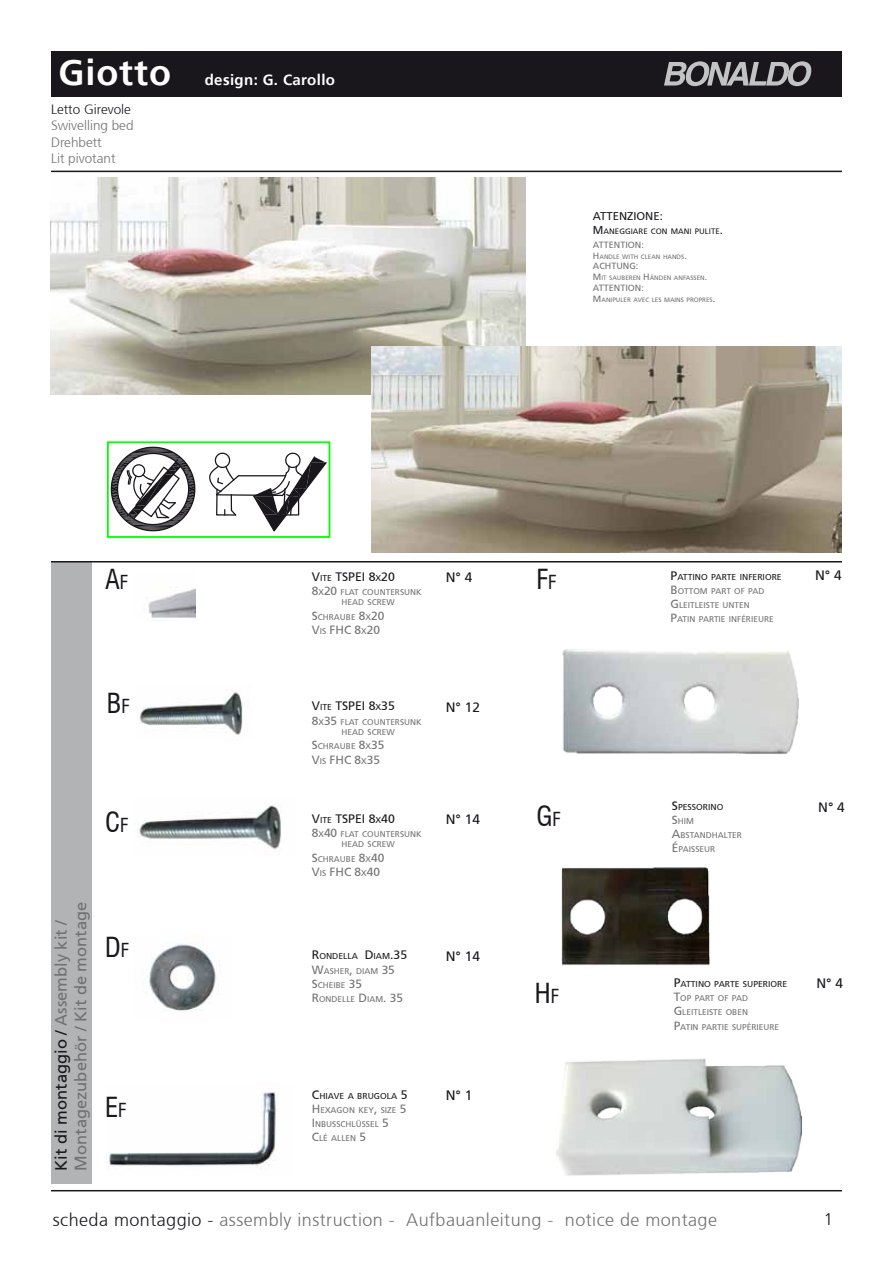
<style>
.page{position:relative;width:893px;height:1263px;background:#fff}
.page>*{position:absolute;margin:0;border:0;box-sizing:border-box;transform-origin:0 0}
.t1{font:700 36px "Frutiger 65";letter-spacing:.025em;color:#fff}
.t2{font:condensed 27px "Swiss 721 BT";color:#1a171c}
.t3{font:300 18px "Frutiger 45";letter-spacing:.025em;color:#707172}
.t4{font:300 16.8px "Frutiger 45";color:#1a171c}
.t5{font:16.5px/19.8px "Frutiger 55 Roman";color:#707172}
.t6{font:700 15px "Frutiger 65";letter-spacing:.025em;color:#fff}
.t7{font:13.65px "Frutiger 55 Roman";color:#1a171c}
.t8{font:300 13.5px/16.5px "Frutiger 45";color:#707172}
.t9{font:12.3px "Frutiger 55 Roman";color:#1a171c}
.t10{font:11.85px "Frutiger 55 Roman";color:#707172}
.t11{font:11.25px "Frutiger 55 Roman";color:#1a171c}
.t12{font:9px "Frutiger 55 Roman";color:#707172}
.t13{font:8.55px "Frutiger 55 Roman";color:#1a171c}
.t14{font:8.25px/14.2px "Frutiger 55 Roman";color:#707172}
.t15{font:7.8px "Frutiger 55 Roman";color:#1a171c}
.t16{font:6.3px "Frutiger 55 Roman";color:#707172}
.s1{color:#1a171c}
.s2{font-size:11.25px}
.s3{font-size:9px}
.s4{font-size:18.9px}
.s5{font-size:8.55px}
.s6{font-size:11.85px}
.s7{font-size:8.25px}
.s8{font-size:12.3px}
</style>
<div class="page">
<div style="left:51px;top:51px;width:791px;height:45px;background:#1a171c"></div>
<hr style="left:51px;top:171px;width:791px;height:1px;background:#1a171c">
<hr style="left:51px;top:1190px;width:791px;height:1px;background:#1a171c">
<svg style="left:664px;top:61px;width:148px;height:25px"></svg>
<img style="left:562px;top:649px;width:237px;height:105px">
<img style="left:107px;top:1092px;width:171px;height:75px">
<div style="left:51px;top:563px;width:41px;height:621px;background:#b1b3b4"></div>
<div style="left:107px;top:441px;width:223px;height:97px;border:2px solid #0f0"></div>
<img style="left:50px;top:177px;width:475px;height:217px">
<hr style="left:51px;top:561px;width:791px;height:1px;background:#1a171c">
<img style="left:139px;top:692px;width:104px;height:43px">
<img style="left:372px;top:347px;width:469px;height:206px">
<img style="left:137px;top:805px;width:145px;height:44px">
<img style="left:147px;top:943px;width:70px;height:68px">
<img style="left:148px;top:588px;width:48px;height:33px">
<svg style="left:110px;top:446px;width:86px;height:86px"></svg>
<svg style="left:209px;top:452px;width:118px;height:80px"></svg>
<img style="left:534px;top:1058px;width:304px;height:134px">
<img style="left:561px;top:867px;width:149px;height:99px">
<h1 class="t1" style="left:59px;top:51px;width:114px">Giotto</h1>
<h3 class="t8" style="left:51px;top:101px;width:84px"><span class="s1">L</span><span class="s1">etto Girevole<br></span>Swivelling bed<br>Drehbett<br>Lit pivotant</h3>
<h3 class="t6" style="left:205px;top:71px;width:132px">design: G. Carollo</h3>
<h3 class="t11" style="left:593px;top:210px;width:71px">ATTENZIONE:</h3>
<p class="t15" style="left:593px;top:226px;width:17px"><span class="s2">M</span>ANE</p>
<p class="t15" style="left:619px;top:226px;width:58px">GGIARE CON MANI</p>
<p class="t15" style="left:695px;top:226px;width:30px">PULITE <span class="s2">.</span></p>
<p class="t12" style="left:593px;top:239px;width:52px">ATTENTION:</p>
<p class="t16" style="left:593px;top:253px;width:40px"><span class="s3">H</span>ANDLE WITH</p>
<p class="t16" style="left:641px;top:253px;width:12px">CLEAN</p>
<p class="t16" style="left:663px;top:253px;width:6px">HAN</p>
<p class="t16" style="left:677px;top:253px;width:12px">DS<span class="s3">.</span></p>
<p class="t12" style="left:593px;top:261px;width:47px">ACHTU NG:</p>
<p class="t16" style="left:593px;top:274px;width:116px"><span class="s3">M</span>IT SAUBEREN <span class="s3">H</span>ÄNDEN ANFASSEN <span class="s3">.</span></p>
<p class="t12" style="left:593px;top:283px;width:52px">ATTENTION:</p>
<p class="t16" style="left:593px;top:296px;width:76px"><span class="s3">M</span>ANI PULER AVEC LES MAIN</p>
<p class="t16" style="left:681px;top:296px;width:36px">S PROPRES<span class="s3">.</span></p>
<h2 class="t2" style="left:105px;top:563px;width:25px">A<span class="s4">f</span></h2>
<h2 class="t2" style="left:107px;top:687px;width:24px">B<span class="s4">f</span></h2>
<h2 class="t2" style="left:105px;top:806px;width:25px">C<span class="s4">f</span></h2>
<h3 class="t5" style="left:51px;top:1170px;width:270px;rotate:-90deg"><span class="s1">Kit di montaggio /</span> Assembly kit /<br>Montagezubehör / Kit de montage</h3>
<h2 class="t2" style="left:105px;top:931px;width:25px">D<span class="s4">f</span></h2>
<h2 class="t2" style="left:105px;top:1090px;width:23px">E<span class="s4">f</span></h2>
<h3 class="t9" style="left:312px;top:569px;width:85px">V<span class="s5">ITE</span> TSPEI 8<span class="s5">X</span>20</h3>
<p class="t14" style="left:312px;top:585px;width:74px"><span class="s6">8</span>X<span class="s6">20</span> FLAT COUNTE</p>
<p class="t14" style="left:395px;top:585px;width:28px">RSUNK</p>
<p class="t14" style="left:342px;top:595px;width:7px">HEA</p>
<p class="t14" style="left:312px;top:595px;width:84px;text-indent:46px">D SCREW<br><span class="s6">S</span>CH RAUBE <span class="s6">8</span>X<span class="s6">20</span></p>
<h3 class="t10" style="left:312px;top:623px;width:70px">V<span class="s7">IS</span> FHC 8<span class="s7">X</span>20</h3>
<h3 class="t7" style="left:446px;top:569px;width:28px">N° 4</h3>
<h3 class="t9" style="left:312px;top:699px;width:85px">V<span class="s5">ITE</span> TSPEI 8<span class="s5">X</span>35</h3>
<h3 class="t7" style="left:446px;top:699px;width:36px">N° 12</h3>
<p class="t14" style="left:312px;top:715px;width:74px"><span class="s6">8</span>X<span class="s6">35</span> FLAT COUNTE</p>
<p class="t14" style="left:395px;top:715px;width:28px">RSUNK</p>
<p class="t14" style="left:342px;top:725px;width:7px">HEA</p>
<p class="t14" style="left:312px;top:725px;width:84px;text-indent:46px">D SCREW<br><span class="s6">S</span>CH RAUBE <span class="s6">8</span>X<span class="s6">35</span></p>
<h3 class="t10" style="left:312px;top:752px;width:70px">V<span class="s7">IS</span> FHC 8<span class="s7">X</span>35</h3>
<h3 class="t9" style="left:312px;top:811px;width:85px">V<span class="s5">ITE</span> TSP EI 8<span class="s5">X</span>40</h3>
<h3 class="t7" style="left:446px;top:811px;width:36px">N° 14</h3>
<p class="t14" style="left:312px;top:827px;width:74px"><span class="s6">8</span>X<span class="s6">40</span> FLAT COUNTE</p>
<p class="t14" style="left:395px;top:827px;width:28px">RSUNK</p>
<p class="t14" style="left:342px;top:837px;width:7px">HEA</p>
<p class="t14" style="left:312px;top:837px;width:84px;text-indent:46px">D SCREW<br><span class="s6">S</span>CH RAUBE <span class="s6">8</span>X<span class="s6">40</span></p>
<h3 class="t10" style="left:312px;top:865px;width:70px">V<span class="s7">IS</span> FHC 8<span class="s7">X</span>40</h3>
<p class="t13" style="left:312px;top:951px;width:97px"><span class="s8">R</span>ONDELLA <span class="s8">D</span>IAM <span class="s8">.35</span></p>
<p class="t14" style="left:312px;top:964px;width:93px"><span class="s6">W</span>ASHER<span class="s6">,</span> DIAM <span class="s6">35<br>S</span>CHEIBE <span class="s6">35<br>R</span>ONDELLE <span class="s6">D</span>IAM <span class="s6">. 35</span></p>
<p class="t13" style="left:312px;top:1091px;width:97px"><span class="s8">C</span>HIAVE A BRUGOLA <span class="s8">5</span></p>
<p class="t14" style="left:312px;top:1103px;width:96px"><span class="s6">H</span>EXAGON KEY<span class="s6">,</span> SIZE <span class="s6">5<br>I</span>N BUSSCH LÜSSEL <span class="s6">5<br>C</span>LÉ ALLEN <span class="s6">5</span></p>
<h3 class="t7" style="left:446px;top:948px;width:36px">N° 14</h3>
<h3 class="t7" style="left:446px;top:1087px;width:28px">N° 1</h3>
<h2 class="t2" style="left:537px;top:563px;width:21px">F<span class="s4">f</span></h2>
<h2 class="t2" style="left:537px;top:800px;width:26px">G<span class="s4">f</span></h2>
<h2 class="t2" style="left:535px;top:977px;width:25px">H<span class="s4">f</span></h2>
<p class="t13" style="left:670px;top:571px;width:13px"><span class="s8">P</span>ATTINO</p>
<p class="t13" style="left:711px;top:571px;width:71px">PARTE IN FERIORE</p>
<h3 class="t7" style="left:815px;top:567px;width:28px">N° 4</h3>
<p class="t14" style="left:670px;top:584px;width:15px"><span class="s6">B</span>OTTOM</p>
<p class="t14" style="left:670px;top:584px;width:96px;text-indent:41px">PART OF PAD<br><span class="s6">G</span>LEITLEISTE UNTEN<br><span class="s6">P</span>ATIN</p>
<p class="t14" style="left:699px;top:612px;width:20px">PARTIE</p>
<p class="t14" style="left:729px;top:612px;width:45px">INFÉRIEURE</p>
<p class="t13" style="left:672px;top:802px;width:42px"><span class="s8">S</span>PESSORINO</p>
<p class="t14" style="left:672px;top:814px;width:24px"><span class="s6">S</span>HIM<br><span class="s6">A</span>BSTAN</p>
<p class="t14" style="left:672px;top:828px;width:72px;text-indent:34px">DHALTER<br><span class="s6">É</span> PAISSEUR</p>
<h3 class="t7" style="left:818px;top:799px;width:28px">N° 4</h3>
<p class="t13" style="left:674px;top:979px;width:13px"><span class="s8">P</span>ATTINO</p>
<p class="t13" style="left:714px;top:979px;width:73px">PARTE SUPE RIORE</p>
<p class="t14" style="left:674px;top:991px;width:76px"><span class="s6">T</span>OP PART OF PAD<br><span class="s6">G</span>LEITLEISTE OBEN<br><span class="s6">P</span>ATIN</p>
<p class="t14" style="left:702px;top:1020px;width:20px">PARTIE</p>
<p class="t14" style="left:732px;top:1020px;width:47px">SUPÉRIEURE</p>
<h3 class="t7" style="left:816px;top:975px;width:28px">N° 4</h3>
<h3 class="t3" style="left:53px;top:1209px;width:666px"><span class="s1">scheda montaggio -</span> assembly instruction - Aufbauanleitung - notice de montage</h3>
<h3 class="t4" style="left:824px;top:1209px;width:11px">1</h3>
</div>
